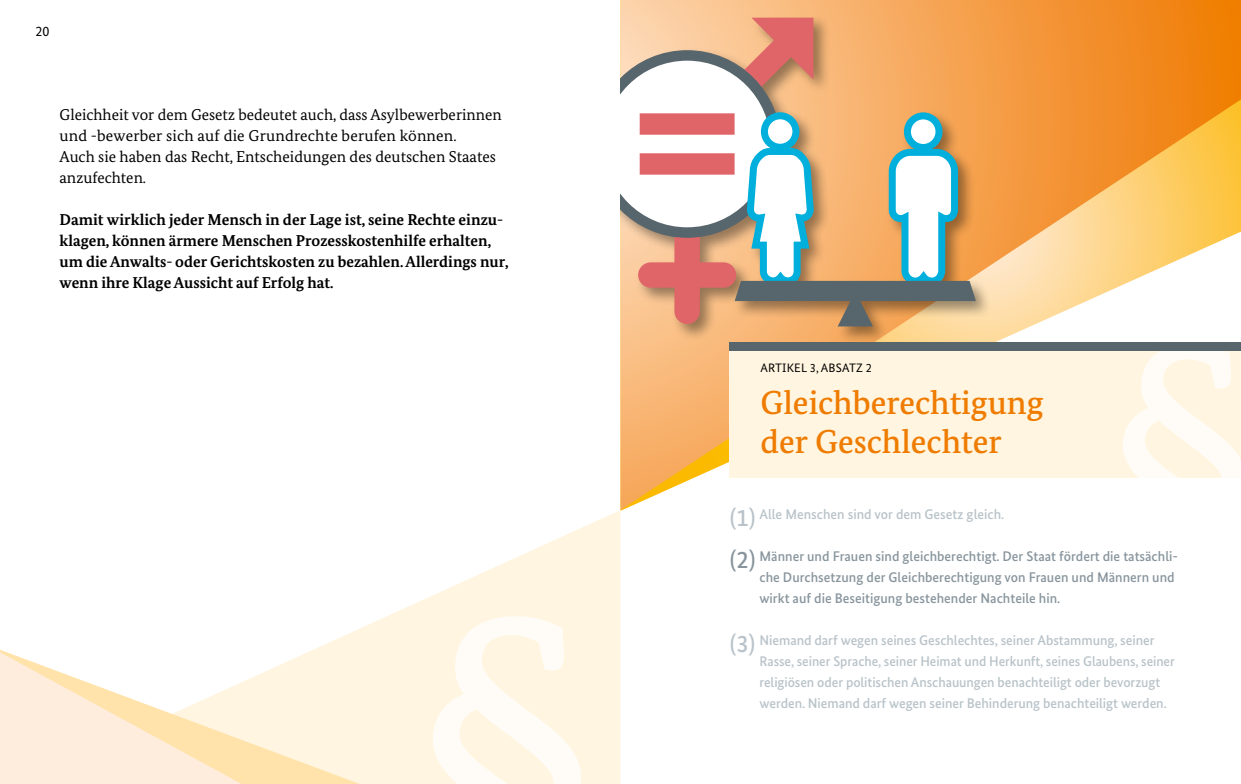
<style>
.page{position:relative;width:1241px;height:784px;background:#fff}
.page>*{position:absolute;margin:0;border:0;box-sizing:border-box;transform-origin:0 0}
.t1{font:500 33.25px/38.5px "Bundes Serif";color:#ef7c00}
.t2{font:700 15.75px/21px "Bundes Serif";color:#000}
.t3{font:15.75px/21px "Bundes Serif";color:#000}
.t4{font:500 14px/21px "Bundes Sans";letter-spacing:-.005em;color:#b9c3c9}
.t5{font:500 14px/21px "Bundes Sans";color:#88959d}
.t6{font:14px "Bundes Sans";color:#000}
.t7{font:12.25px "Bundes Sans";letter-spacing:.01em;color:#000}
.s1{font-size:24.5px}
</style>
<div class="page">
<svg style="left:620px;top:0;width:620px;height:510px"></svg>
<div style="left:620px;top:18px;width:372px;height:326px;background:#000;opacity:.4"></div>
<svg style="left:620px;top:18px;width:355px;height:308px"></svg>
<div style="left:729px;top:351px;width:511px;height:126px;background:#fff5e0"></div>
<svg style="left:1123px;top:351px;width:117px;height:126px"></svg>
<div style="left:729px;top:342px;width:511px;height:9px;background:#57656c"></div>
<svg style="left:313px;top:510px;width:307px;height:274px;fill:#fff5e0"></svg>
<svg style="left:0;top:650px;width:360px;height:134px;background:#fff3da"></svg>
<svg style="left:0;top:652px;width:242px;height:132px"></svg>
<svg style="left:432px;top:616px;width:149px;height:168px"></svg>
<p class="t6" style="left:36px;top:22px;width:15px">20</p>
<p class="t3" style="left:60px;top:104px;width:443px">Gleichheit vor dem Gesetz bedeutet auch, dass Asylbewerberinnen und -bewerber sich auf die Grundrechte berufen können.<br>Auch sie haben das Recht, Entscheidungen des deutschen Staates anzufechten.</p>
<p class="t2" style="left:60px;top:209px;width:450px">Damit wirklich jeder Mensch in der Lage ist, seine Rechte einzu&shy;klagen, können ärmere Menschen Prozesskostenhilfe erhalten, um die Anwalts- oder Gerichtskosten zu bezahlen. Allerdings nur, wenn ihre Klage Aussicht auf Erfolg hat.</p>
<p class="t7" style="left:760px;top:361px;width:113px">ARTIKEL 3, ABSATZ 2</p>
<h1 class="t1" style="left:760px;top:383px;width:284px">Gleichberechtigung der Geschlechter</h1>
<p class="t4" style="left:729px;top:504px;width:276px"><span class="s1">(1)</span> Alle Menschen sind vor dem Gesetz gleich.</p>
<p class="t5" style="left:759px;top:546px;width:420px;text-indent:-30px"><span class="s1">(2)</span> Männer und Frauen sind gleichberechtigt. Der Staat fördert die tatsächli&shy;che Durchsetzung der Gleichberechtigung von Frauen und Männern und wirkt auf die Beseitigung bestehender Nachteile hin.</p>
<p class="t4" style="left:759px;top:630px;width:417px;text-indent:-30px"><span class="s1">(3)</span> Niemand darf wegen seines Geschlechtes, seiner Abstammung, seiner Rasse, seiner Sprache, seiner Heimat und Herkunft, seines Glaubens, seiner religiösen oder politischen Anschauungen benachteiligt oder bevorzugt werden. Niemand darf wegen seiner Behinderung benachteiligt werden.</p>
</div>
